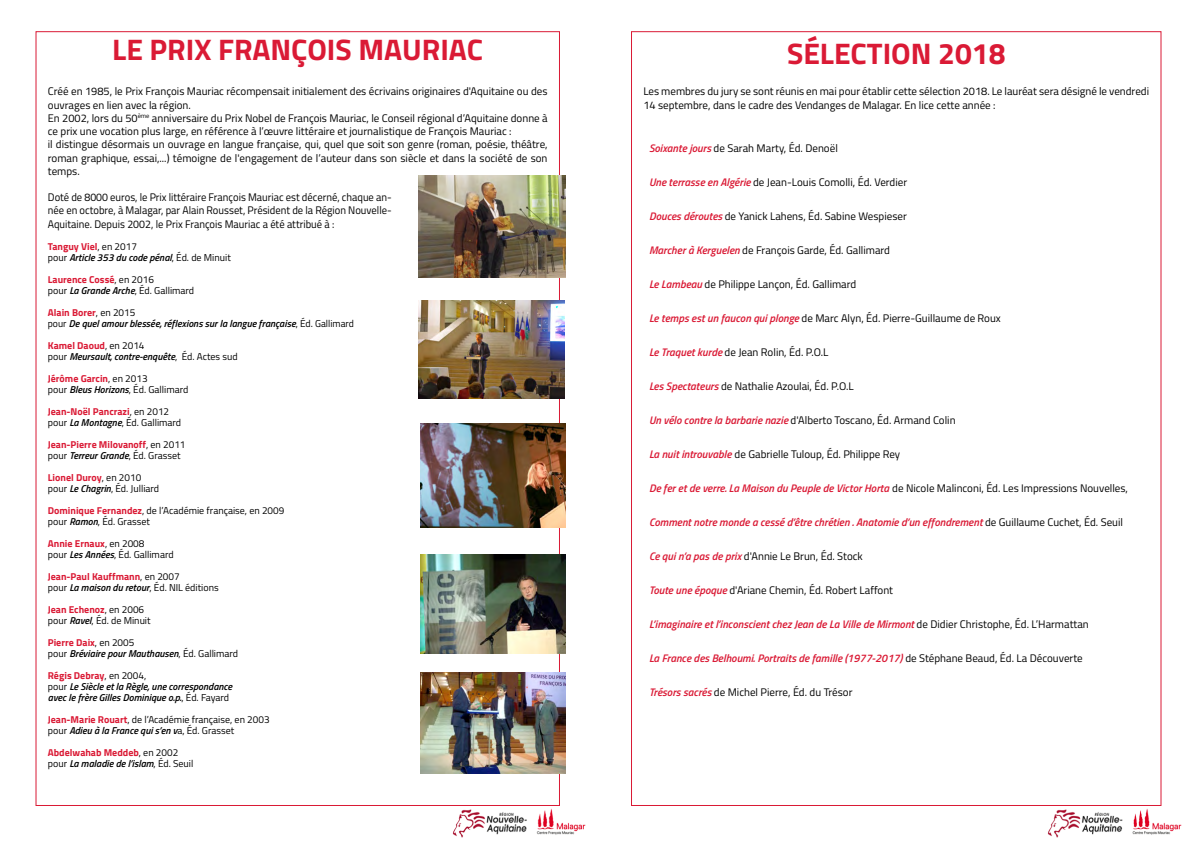
<style>
.page{position:relative;width:1191px;height:842px;background:#fff}
.page>*{position:absolute;margin:0;border:0;box-sizing:border-box;transform-origin:0 0}
.t1{font:700 29.7px "Titillium";color:#da1a35}
.t2{font:11px/13.2px "Titillium";color:#000}
.t3{font:italic 600 11px "Titillium";color:#da1a35}
.t4{font:11px/13.2px "Titillium";color:#000;text-align:justify;scale:.96 1}
.t5{font:10px/11px "Titillium";color:#000}
.t6{font:italic 600 10px/11px "Titillium";color:#000}
.s1{font-weight:700;color:#da1a35}
.s2{font-weight:600;font-style:italic}
.s3{font-weight:700;font-style:normal;color:#da1a35}
.s4{font-weight:400;font-style:normal}
.s5{font-weight:600;font-style:italic;color:#da1a35}
.s6{font-weight:400;font-style:normal;color:#000}
</style>
<div class="page">
<img style="left:452px;top:808px;width:134px;height:30px">
<img style="left:1047px;top:808px;width:135px;height:30px">
<img style="left:420px;top:554px;width:145px;height:99px">
<img style="left:420px;top:423px;width:145px;height:104px">
<img style="left:420px;top:672px;width:145px;height:101px">
<img style="left:418px;top:301px;width:146px;height:97px">
<img style="left:418px;top:175px;width:147px;height:103px">
<h1 class="t1" style="left:112px;top:27px;width:372px">LE PRIX FRANÇOIS MAURIAC</h1>
<p class="t2" style="left:48px;top:84px;width:501px">Créé en 1985, le Prix François Mauriac récompensait initialement des écrivains originaires d'Aquitaine ou des ouvrages en lien avec la région.<br>En 2002, lors du 50<sup>ème</sup> anniversaire du Prix Nobel de François Mauriac, le Conseil régional d’Aquitaine donne à ce prix une vocation plus large, en référence à l’œuvre littéraire et journalistique de François Mauriac :<br>il distingue désormais un ouvrage en langue française, qui, quel que soit son genre (roman, poésie, théâtre, roman graphique, essai,...) témoigne de l'engagement de l’auteur dans son siècle et dans la société de son temps.</p>
<p class="t4" style="left:48px;top:190px;width:360px">Doté de 8000 euros, le Prix littéraire François Mauriac est décerné, chaque an&shy;née en octobre, à Malagar, par Alain Rousset, Président de la Région Nouvelle-Aquitaine. Depuis 2002, le Prix François Mauriac a été attribué à :</p>
<p class="t5" style="left:48px;top:240px;width:184px"><span class="s1">Tanguy Viel</span>, en 2017<br>pour <span class="s2">Article 353 du code pénal</span>, Éd. de Minuit</p>
<p class="t5" style="left:48px;top:273px;width:148px"><span class="s1">Laurence Cossé</span>, en 2016<br>pour <span class="s2">La Grande Arche</span>, Éd. Gallimard</p>
<p class="t6" style="left:48px;top:306px;width:307px"><span class="s3">Alain Borer</span><span class="s4">, en 2015<br>pour</span> De quel amour blessée, réflexions sur la langue française<span class="s4">, Éd. Gallimard</span></p>
<p class="t6" style="left:48px;top:339px;width:191px"><span class="s3">Kamel Daoud</span><span class="s4">, en 2014<br>pour</span> Meursault, contre-enquête<span class="s4">, Éd. Actes sud</span></p>
<p class="t5" style="left:48px;top:372px;width:142px"><span class="s1">Jérôme Garcin</span>, en 2013<br>pour <span class="s2">Bleus Horizons</span>, Éd. Gallimard</p>
<p class="t5" style="left:48px;top:405px;width:135px"><span class="s1">Jean-Noël Pancrazi</span>, en 2012 pour <span class="s2">La Montagne</span>, Éd. Gallimard</p>
<p class="t5" style="left:48px;top:438px;width:139px"><span class="s1">Jean-Pierre Milovanoff</span>, en 2011 pour <span class="s2">Terreur Grande</span>, Éd. Grasset</p>
<p class="t5" style="left:48px;top:471px;width:113px"><span class="s1">Lionel Duroy</span>, en 2010 pour <span class="s2">Le Chagrin</span>, Éd. Julliard</p>
<p class="t5" style="left:48px;top:504px;width:238px"><span class="s1">Dominique Fernandez</span>, de l’Académie française, en 2009 pour <span class="s2">Ramon</span>, Éd. Grasset</p>
<p class="t5" style="left:48px;top:537px;width:127px"><span class="s1">Annie Ernaux</span>, en 2008<br>pour <span class="s2">Les Années</span>, Éd. Gallimard</p>
<p class="t5" style="left:48px;top:570px;width:172px"><span class="s1">Jean-Paul Kauffmann</span>, en 2007<br>pour <span class="s2">La maison du retour</span>, Éd. NIL éditions</p>
<p class="t5" style="left:48px;top:603px;width:104px"><span class="s1">Jean Echenoz</span>, en 2006 pour <span class="s2">Ravel</span>, Éd. de Minuit</p>
<p class="t5" style="left:48px;top:636px;width:192px"><span class="s1">Pierre Daix</span>, en 2005<br>pour <span class="s2">Bréviaire pour Mauthausen</span>, Éd. Gallimard</p>
<p class="t6" style="left:48px;top:669px;width:186px"><span class="s3">Régis Debray</span><span class="s4">, en 2004,<br>pour</span> Le Siècle et la Règle, une correspondance avec le frère Gilles Dominique o.p.<span class="s4">, Éd. Fayard</span></p>
<p class="t5" style="left:48px;top:713px;width:223px"><span class="s1">Jean-Marie Rouart</span>, de l’Académie française, en 2003 pour <span class="s2">Adieu à la France qui s’en v</span>a, Éd. Grasset</p>
<p class="t5" style="left:48px;top:746px;width:147px"><span class="s1">Abdelwahab Meddeb</span>, en 2002 pour <span class="s2">La maladie de l’islam</span>, Éd. Seuil</p>
<h1 class="t1" style="left:787px;top:31px;width:220px">SÉLECTION 2018</h1>
<p class="t2" style="left:643px;top:84px;width:507px">Les membres du jury se sont réunis en mai pour établir cette sélection 2018. Le lauréat sera désigné le vendredi<br>14 septembre, dans le cadre des Vendanges de Malagar. En lice cette année :</p>
<p class="t2" style="left:649px;top:141px;width:190px"><span class="s5">Soixante jours</span> de Sarah Marty, Éd. Denoël</p>
<p class="t2" style="left:649px;top:175px;width:260px"><span class="s5">Une terrasse en Algérie</span> de Jean-Louis Comolli, Éd. Verdier</p>
<p class="t2" style="left:649px;top:209px;width:259px"><span class="s5">Douces déroutes</span> de Yanick Lahens, Éd. Sabine Wespieser</p>
<p class="t2" style="left:649px;top:243px;width:242px"><span class="s5">Marcher à Kerguelen</span> de François Garde, Éd. Gallimard</p>
<p class="t2" style="left:649px;top:277px;width:209px"><span class="s5">Le Lambeau</span> de Philippe Lançon, Éd. Gallimard</p>
<p class="t2" style="left:649px;top:311px;width:353px"><span class="s5">Le temps est un faucon qui plonge</span> de Marc Alyn, Éd. Pierre-Guillaume de Roux</p>
<p class="t2" style="left:649px;top:345px;width:181px"><span class="s5">Le Traquet kurde</span> de Jean Rolin, Éd. P.O.L</p>
<p class="t2" style="left:649px;top:379px;width:206px"><span class="s5">Les Spectateurs</span> de Nathalie Azoulai, Éd. P.O.L</p>
<p class="t2" style="left:649px;top:413px;width:308px"><span class="s5">Un vélo contre la barbarie nazie</span> d'Alberto Toscano, Éd. Armand Colin</p>
<p class="t2" style="left:649px;top:447px;width:253px"><span class="s5">La nuit introuvable</span> de Gabrielle Tuloup, Éd. Philippe Rey</p>
<p class="t2" style="left:649px;top:481px;width:480px"><span class="s5">De fer et de verre. La Maison du Peuple de Victor Horta</span> de Nicole Malinconi, Éd. Les Impressions Nouvelles,</p>
<p class="t3" style="left:649px;top:514px;width:475px">Comment notre monde a cessé d’être chrétien . Anatomie d’un effondrement <span class="s6">de Guillaume Cuchet, Éd. Seuil</span></p>
<p class="t2" style="left:649px;top:549px;width:215px"><span class="s5">Ce qui n’a pas de prix</span> d'Annie Le Brun, Éd. Stock</p>
<p class="t2" style="left:649px;top:583px;width:245px"><span class="s5">Toute une époque</span> d'Ariane Chemin, Éd. Robert Laffont</p>
<p class="t3" style="left:649px;top:616px;width:441px">L’imaginaire et l’inconscient chez Jean de La Ville de Mirmont <span class="s6">de Didier Christophe, Éd. L’Harmattan</span></p>
<p class="t3" style="left:649px;top:650px;width:435px">La France des Belhoumi. Portraits de famille (1977-2017) <span class="s6">de Stéphane Beaud, Éd. La Découverte</span></p>
<p class="t2" style="left:649px;top:685px;width:205px"><span class="s5">Trésors sacrés</span> de Michel Pierre, Éd. du Trésor</p>
</div>
